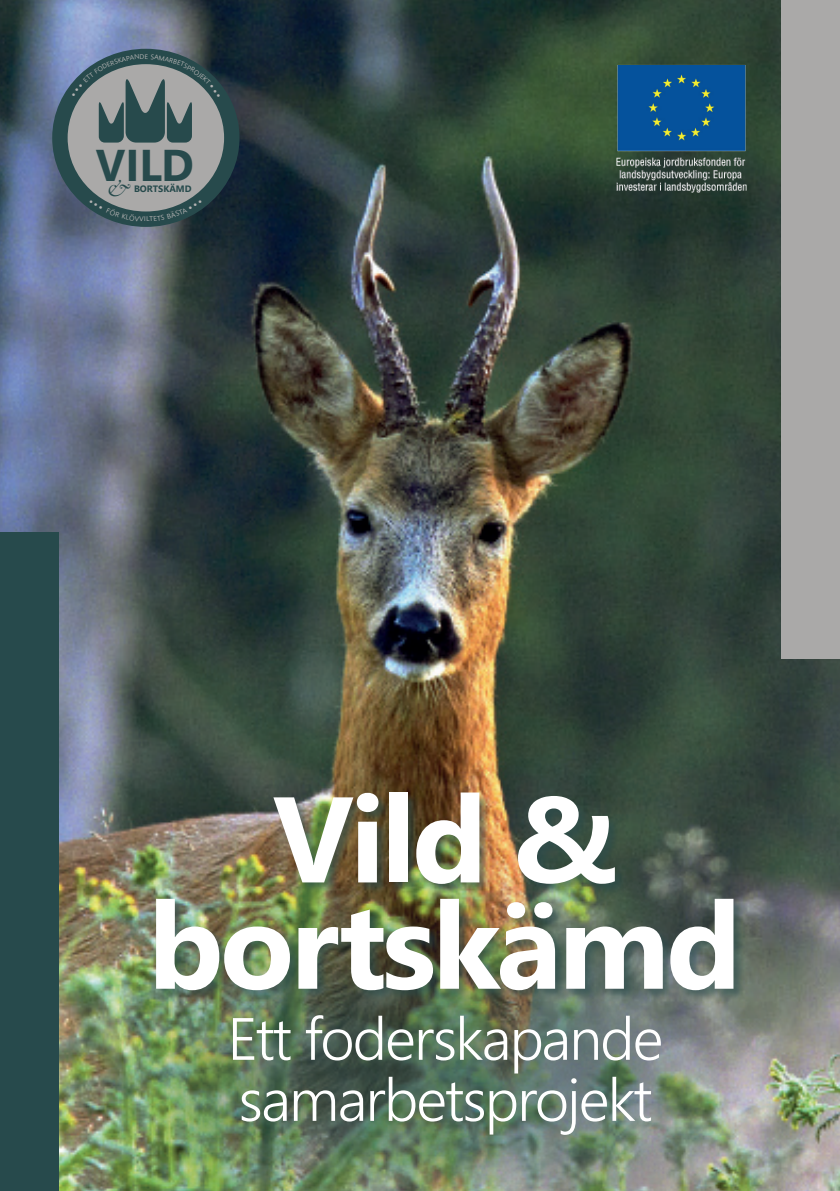
<style>
.page{position:relative;width:840px;height:1191px;background:#fff}
.page>*{position:absolute;margin:0;border:0;box-sizing:border-box;transform-origin:0 0}
.t1{font:700 121.4px/106.2px "Segoe UI";letter-spacing:-.03em;color:#fff;text-align:center}
.t2{font:300 59.6px/61px "Segoe UI";letter-spacing:-.03em;color:#fff}
.t3{font:700 44.4px "Segoe UI";color:#274a4c}
.t4{font:italic 24.6px "Garamond";color:#274a4c}
.t5{font:700 9.2px "Segoe UI";color:#274a4c}
</style>
<div class="page">
<img style="left:0;top:0;width:839px;height:1191px">
<div style="left:781px;top:0;width:58px;height:659px;background:#aaa9a8"></div>
<div style="left:0;top:532px;width:58px;height:659px;background:#274a4c"></div>
<div style="left:60px;top:56px;width:172px;height:163px;background:#aaa9a8;border-radius:50%"></div>
<div style="left:52px;top:49px;width:187px;height:178px;border:15px solid #274a4c;border-radius:50%"></div>
<img style="left:609px;top:57px;width:144px;height:144px">
<div style="left:63px;top:844px;width:765px;height:347px;background:#274a4c;opacity:.75"></div>
<div style="left:155px;top:792px;width:590px;height:209px;background:#274a4c;opacity:.55"></div>
<svg style="left:89px;top:199px;width:113px;height:22px"></svg>
<svg style="left:72px;top:54px;width:148px;height:89px"></svg>
<p class="t3" style="left:96px;top:123px;width:100px">VILD</p>
<p class="t4" style="left:106px;top:171px;width:24px">&amp;</p>
<p class="t5" style="left:134px;top:180px;width:59px">BORTSKÄMD</p>
<p class="t1" style="left:148px;top:776px;width:594px">Vild &amp; bortskämd</p>
<p class="t2" style="left:227px;top:1002px;width:437px">Ett foderskapande samarbetsprojekt</p>
</div>
